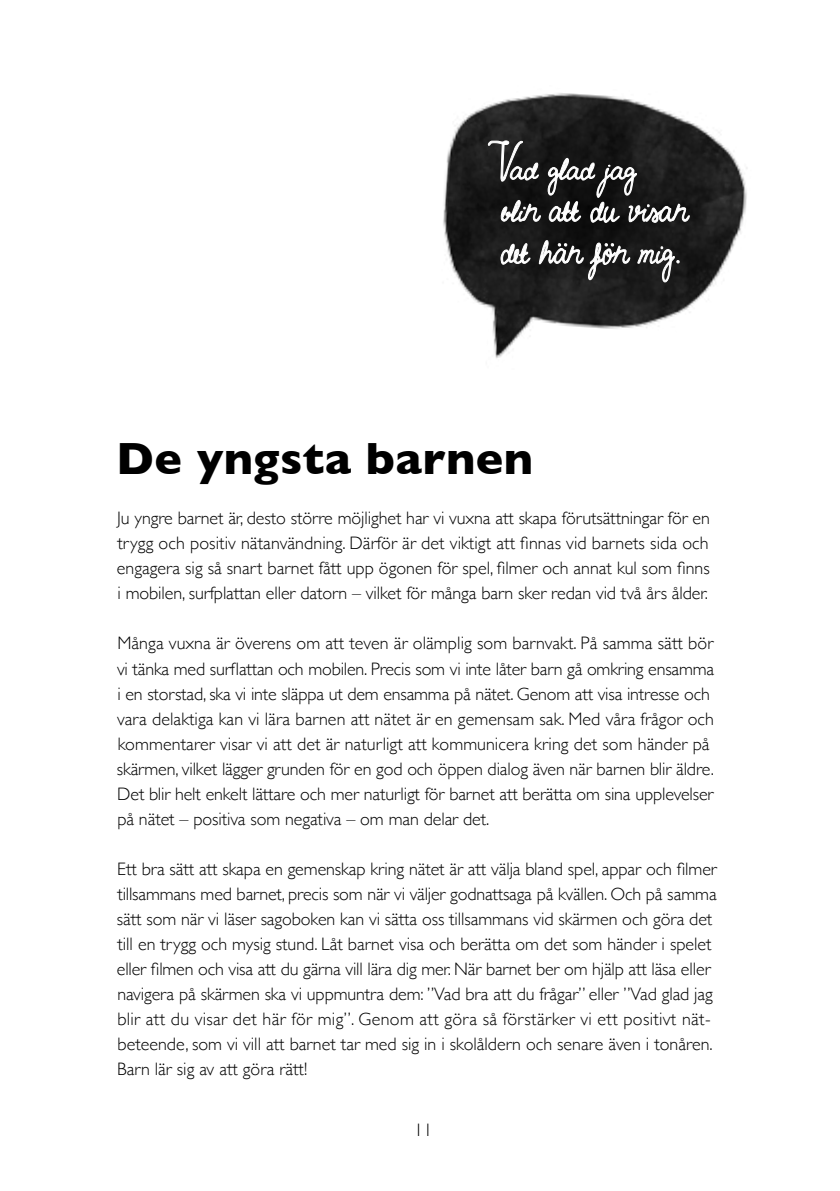
<style>
.page{position:relative;width:840px;height:1191px;background:#fff}
.page>*{position:absolute;margin:0;border:0;box-sizing:border-box;transform-origin:0 0}
.t1{font:61.4px "Funghi Mania Script";letter-spacing:.01em;color:#fff}
.t2{font:52.2px "Funghi Mania Script";letter-spacing:.01em;color:#fff;scale:1.18 1}
.t3{font:700 46px "Gill Sans";letter-spacing:.01em;color:#000}
.t4{font:300 18px/25px "Gill Sans";letter-spacing:-.005em;color:#000}
.s1{font-size:52.2px}
</style>
<div class="page">
<img style="left:443px;top:93px;width:304px;height:266px">
<svg style="left:488px;top:141px;width:50px;height:40px"></svg>
<svg style="left:500px;top:200px;width:40px;height:22px"></svg>
<svg style="left:547px;top:158px;width:142px;height:65px"></svg>
<svg style="left:500px;top:243px;width:31px;height:21px"></svg>
<svg style="left:539px;top:240px;width:90px;height:40px"></svg>
<svg style="left:637px;top:246px;width:42px;height:36px"></svg>
<h2 class="t2" style="left:487px;top:131px;width:127px">Vad glad jag</h2>
<h1 class="t1" style="left:501px;top:164px;width:187px"><span class="s1">bli</span>r att du visar</h1>
<h1 class="t1" style="left:500px;top:206px;width:181px">det här för mig.</h1>
<h3 class="t3" style="left:116px;top:422px;width:418px">De yngsta barnen</h3>
<p class="t4" style="left:117px;top:505px;width:594px;text-align:justify">Ju yngre barnet är, desto större möjlighet har vi vuxna att skapa förutsättningar för en trygg och positiv nätanvändning. Därför är det viktigt att finnas vid barnets sida och engagera sig så snart barnet fått upp ögonen för spel, filmer och annat kul som finns i mobilen, surfplattan eller datorn – vilket för många barn sker redan vid två års ålder.</p>
<p class="t4" style="left:117px;top:630px;width:598px">Många vuxna är överens om att teven är olämplig som barnvakt. På samma sätt bör vi tänka med surflattan och mobilen. Precis som vi inte låter barn gå omkring ensamma i en storstad, ska vi inte släppa ut dem ensamma på nätet. Genom att visa intresse och vara delaktiga kan vi lära barnen att nätet är en gemensam sak. Med våra frågor och kommentarer visar vi att det är naturligt att kommunicera kring det som händer på skärmen, vilket lägger grunden för en god och öppen dialog även när barnen blir äldre.<br>Det blir helt enkelt lättare och mer naturligt för barnet att berätta om sina upplevelser på nätet – positiva som negativa – om man delar det.</p>
<p class="t4" style="left:117px;top:855px;width:601px">Ett bra sätt att skapa en gemenskap kring nätet är att välja bland spel, appar och filmer tillsammans med barnet, precis som när vi väljer godnattsaga på kvällen. Och på samma sätt som när vi läser sagoboken kan vi sätta oss tillsammans vid skärmen och göra det till en trygg och mysig stund. Låt barnet visa och berätta om det som händer i spelet eller filmen och visa att du gärna vill lära dig mer. När barnet ber om hjälp att läsa eller navigera på skärmen ska vi uppmuntra dem: ”Vad bra att du frågar” eller ”Vad glad jag blir att du visar det här för mig”. Genom att göra så förstärker vi ett positivt nät&shy;beteende, som vi vill att barnet tar med sig in i skolåldern och senare även i tonåren.<br>Barn lär sig av att göra rätt!</p>
<p class="t4" style="left:414px;top:1116px;width:19px">11</p>
</div>
